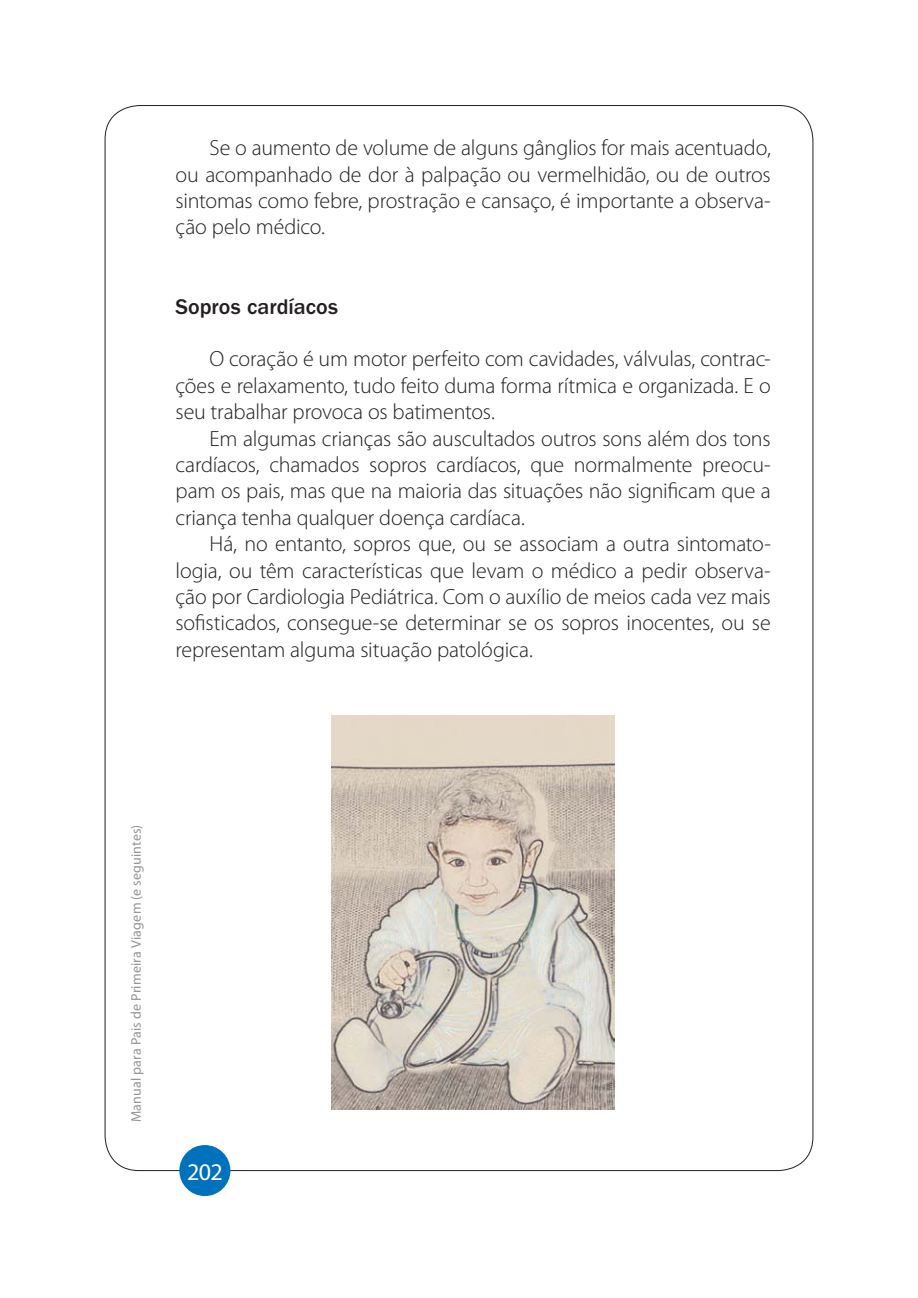
<style>
.page{position:relative;width:918px;height:1298px;background:#fff}
.page>*{position:absolute;margin:0;border:0;box-sizing:border-box;transform-origin:0 0}
.t1{font:24px "Myriad Pro";color:#fff}
.t2{font:300 22px/26.4px "Myriad Pro";letter-spacing:-.01em;color:#231f20;text-align:justify}
.t3{font:500 22px "ITC Franklin Gothic Std";color:#231f20}
.t4{font:14px "Myriad Pro";letter-spacing:.01em;color:#939598}
</style>
<div class="page">
<div style="left:179px;top:1145px;width:51px;height:51px;background:#0071bc;border-radius:50%"></div>
<img style="left:332px;top:715px;width:283px;height:395px">
<p class="t2" style="left:176px;top:136px;width:597px;text-indent:34px">Se o aumento de volume de alguns gânglios for mais acentuado, ou acompanhado de dor à palpação ou vermelhidão, ou de outros sintomas como febre, prostração e cansaço, é importante a observa&shy;ção pelo médico.</p>
<p class="t3" style="left:176px;top:298px;width:164px">Sopros cardíacos</p>
<p class="t2" style="left:176px;top:347px;width:597px;text-indent:34px">O coração é um motor perfeito com cavidades, válvulas, contrac&shy;ções e relaxamento, tudo feito duma forma rítmica e organizada. E o seu trabalhar provoca os batimentos.</p>
<p class="t2" style="left:176px;top:427px;width:597px;text-indent:34px">Em algumas crianças são auscultados outros sons além dos tons cardíacos, chamados sopros cardíacos, que normalmente preocu&shy;pam os pais, mas que na maioria das situações não significam que a criança tenha qualquer doença cardíaca.</p>
<p class="t2" style="left:176px;top:532px;width:597px;text-indent:34px">Há, no entanto, sopros que, ou se associam a outra sintomato&shy;logia, ou têm características que levam o médico a pedir observa&shy;ção por Cardiologia Pediátrica. Com o auxílio de meios cada vez mais sofisticados, consegue-se determinar se os sopros inocentes, ou se representam alguma situação patológica.</p>
<p class="t4" style="left:131px;top:1122px;width:299px;rotate:-90deg">Manual para Pais de Primeira Viagem (e seguintes)</p>
<p class="t1" style="left:187px;top:1162px;width:37px">202</p>
</div>
